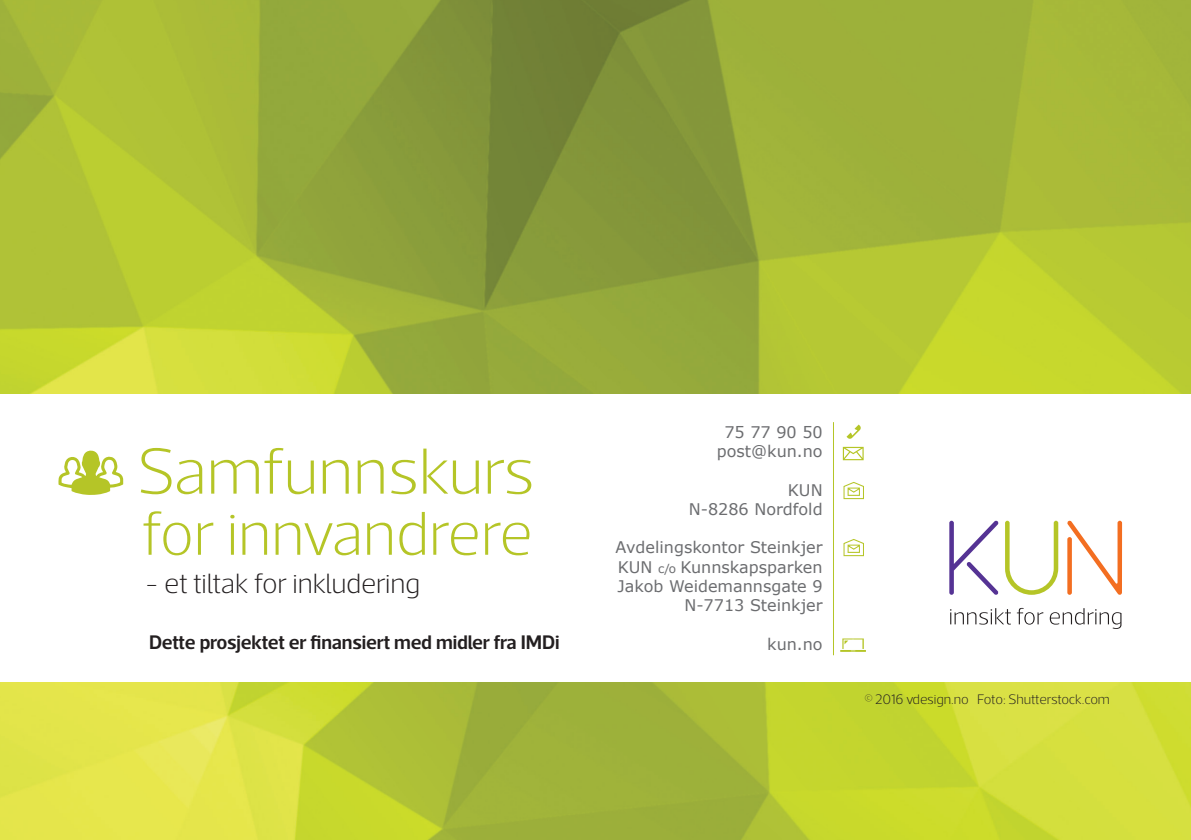
<style>
.page{position:relative;width:1191px;height:840px;background:#fff}
.page>*{position:absolute;margin:0;border:0;box-sizing:border-box;transform-origin:0 0}
.t1{font:200 66.2px "Acto";letter-spacing:-.01em;color:#b5c527}
.t2{font:200 62.8px "Acto";letter-spacing:-.01em;color:#b5c527}
.t3{font:200 28.4px "Acto";letter-spacing:-.01em;color:#231f20}
.t4{font:600 20px "Acto";letter-spacing:-.01em;color:#231f20}
.t5{font:16px/19.2px "Verdana";color:#6c6d70;text-align:right}
.t6{font:200 14px "Acto";letter-spacing:-.01em;color:#231f20}
.s1{font-size:12px}
</style>
<div class="page">
<img style="left:0;top:0;width:1191px;height:839px">
<div style="left:0;top:394px;width:1191px;height:287px;background:#fff"></div>
<svg style="left:949px;top:520px;width:49px;height:74px"></svg>
<svg style="left:1005px;top:520px;width:53px;height:74px"></svg>
<svg style="left:1067px;top:520px;width:55px;height:74px"></svg>
<svg style="left:950px;top:608px;width:60px;height:16px"></svg>
<svg style="left:1016px;top:607px;width:27px;height:17px"></svg>
<svg style="left:1049px;top:608px;width:72px;height:20px"></svg>
<hr style="left:833px;top:422px;width:1px;height:233px;background:#b5c527">
<svg style="left:843px;top:446px;width:20px;height:14px"></svg>
<svg style="left:846px;top:424px;width:15px;height:15px"></svg>
<hr style="left:840px;top:649px;width:26px;height:2px;background:#b5c527">
<svg style="left:842px;top:638px;width:21px;height:13px"></svg>
<svg style="left:843px;top:539px;width:21px;height:17px"></svg>
<svg style="left:843px;top:482px;width:21px;height:17px"></svg>
<svg style="left:58px;top:450px;width:66px;height:45px"></svg>
<h1 class="t1" style="left:137px;top:434px;width:399px">Samfunnskurs</h1>
<h2 class="t2" style="left:142px;top:498px;width:393px">for innvandrere</h2>
<h3 class="t3" style="left:146px;top:566px;width:276px">- et tiltak for inkludering</h3>
<p class="t4" style="left:149px;top:630px;width:412px">Dette prosjektet er finansiert med midler fra IMDi</p>
<p class="t5" style="left:717px;top:422px;width:107px;text-align:center">75 77 90 50 post@kun.no</p>
<p class="t5" style="left:689px;top:480px;width:135px">KUN<br>N-8286 Nordfold</p>
<p class="t5" style="left:615px;top:537px;width:209px">Avdelingskontor Steinkjer<br>KUN <span class="s1">c/o</span> Kunnskapsparken<br>Jakob Weidemannsgate 9<br>N-7713 Steinkjer</p>
<p class="t5" style="left:767px;top:633px;width:57px">kun.no</p>
<p class="t6" style="left:865px;top:690px;width:247px">© 2016 vdesign.no Foto: Shutterstock.com</p>
</div>
